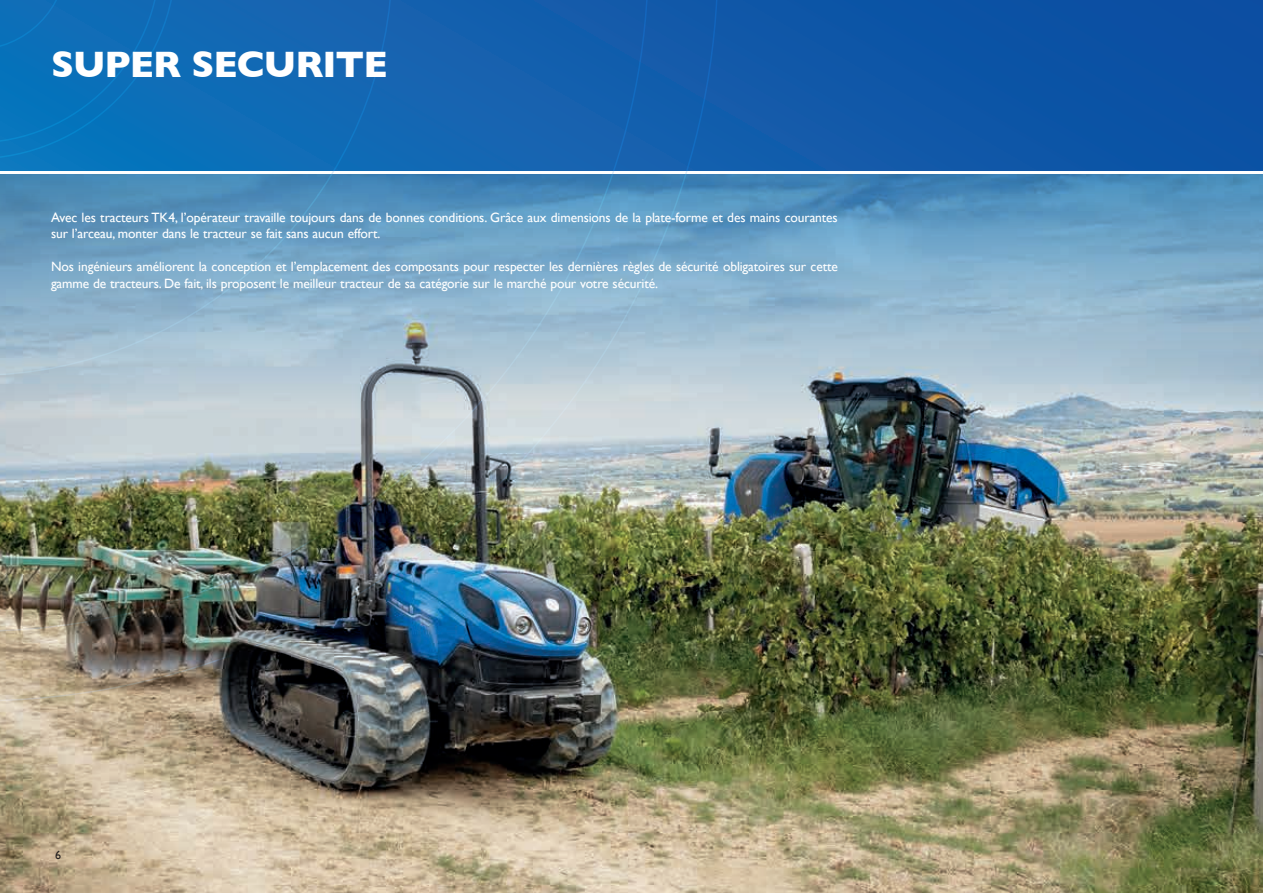
<style>
.page{position:relative;width:1263px;height:893px;background:#fff}
.page>*{position:absolute;margin:0;border:0;box-sizing:border-box;transform-origin:0 0}
.t1{font:700 37.5px "Gill Sans";letter-spacing:-.025em;color:#fff}
.t2{font:13.5px/16.5px "Gill Sans";letter-spacing:-.01em;color:#fff}
.t3{font:12px "Gill Sans";color:#231f20}
</style>
<div class="page">
<img style="left:0;top:544px;width:1263px;height:349px">
<img style="left:719px;top:174px;width:544px;height:370px">
<div style="left:0;top:0;width:1263px;height:170px;background:#0c54a6"></div>
<img style="left:0;top:0;width:719px;height:702px">
<img style="left:0;top:0;width:649px;height:632px">
<svg style="left:0;top:0;width:393px;height:376px;background:#5b95c1"></svg>
<div style="left:0;top:0;width:176px;height:159px;background:#0a70b9"></div>
<h1 class="t1" style="left:51px;top:34px;width:338px">SUPER SECURITE</h1>
<p class="t2" style="left:51px;top:209px;width:788px">Avec les tracteurs TK4, l’opérateur travaille toujours dans de bonnes conditions. Grâce aux dimensions de la plate-forme et des mains courantes sur l’arceau, monter dans le tracteur se fait sans aucun effort.</p>
<p class="t2" style="left:51px;top:258px;width:788px">Nos ingénieurs améliorent la conception et l’emplacement des composants pour respecter les dernières règles de sécurité obligatoires sur cette gamme de tracteurs. De fait, ils proposent le meilleur tracteur de sa catégorie sur le marché pour votre sécurité.</p>
<p class="t3" style="left:55px;top:848px;width:7px">6</p>
</div>
